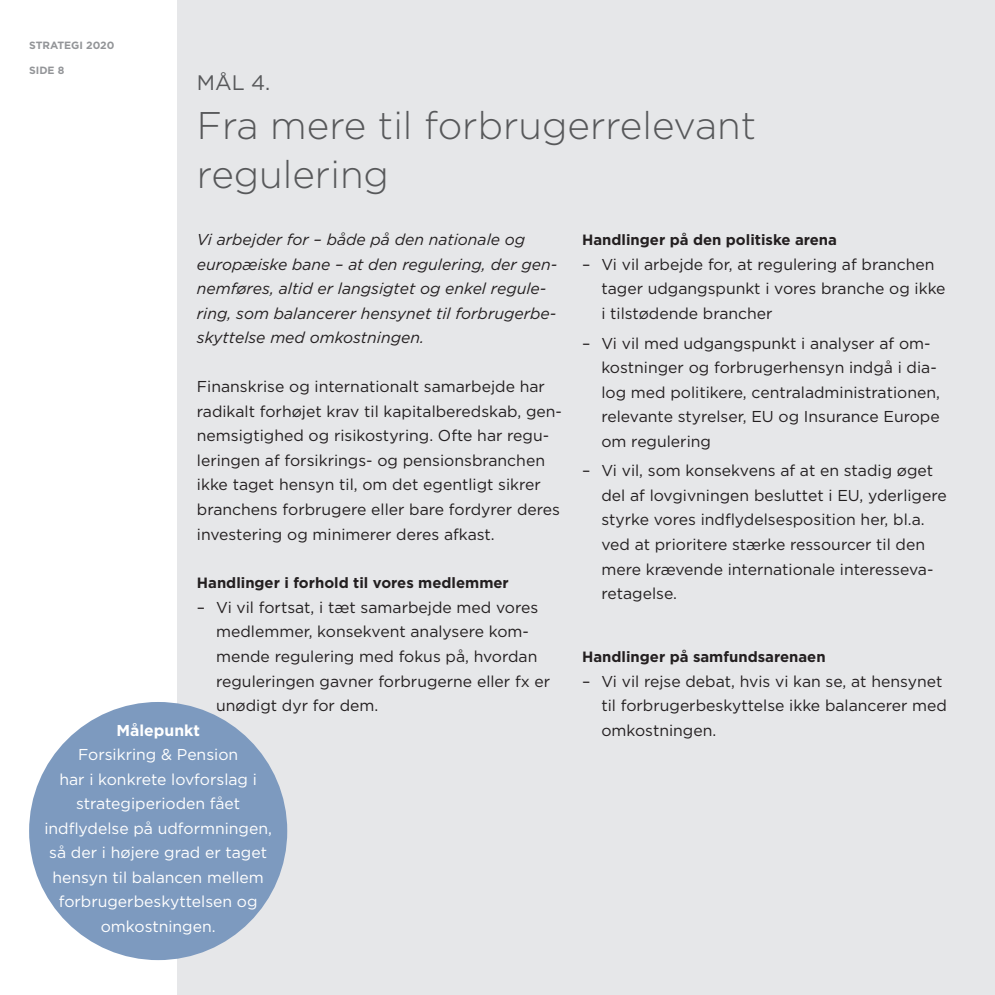
<style>
.page{position:relative;width:995px;height:995px;background:#fff}
.page>*{position:absolute;margin:0;border:0;box-sizing:border-box;transform-origin:0 0}
.t1{font:300 38.5px/49px "Gotham";color:#57585a}
.t2{font:21px "Gotham";color:#57585a}
.t3{font:15.75px/24.5px "Gotham";color:#231f20}
.t4{font:italic 15.75px/24.5px "Gotham";color:#231f20}
.t5{font:15.75px/24.5px "Gotham";color:#fff;text-align:center}
.t6{font:700 15.75px "Gotham";color:#fff}
.t7{font:700 14.88px "Gotham";color:#231f20}
.t8{font:700 10.5px "Gotham";color:#939598}
</style>
<div class="page">
<div style="left:177px;top:0;width:817px;height:994px;background:#e6e7e9"></div>
<div style="left:29px;top:701px;width:258px;height:258px;background:#7d9abf;border-radius:50%"></div>
<p class="t8" style="left:29px;top:39px;width:87px">strategi 2020</p>
<p class="t8" style="left:29px;top:63px;width:37px">side 8</p>
<h2 class="t2" style="left:197px;top:70px;width:75px">MÅL 4.</h2>
<h1 class="t1" style="left:197px;top:101px;width:560px">Fra mere til forbrugerrelevant regulering</h1>
<p class="t7" style="left:582px;top:231px;width:256px">Handlinger på den politiske arena</p>
<p class="t3" style="left:601px;top:252px;width:345px;text-indent:-19px">– Vi vil arbejde for, at regulering af branchen tager udgangspunkt i vores branche og ikke i tilstødende brancher</p>
<p class="t3" style="left:601px;top:330px;width:340px;text-indent:-19px">– Vi vil med udgangspunkt i analyser af om&shy;kostninger og forbrugerhensyn indgå i dia&shy;log med politikere, centraladministrationen, relevante styrelser, EU og Insurance Europe om regulering</p>
<p class="t3" style="left:601px;top:458px;width:347px;text-indent:-19px">– Vi vil, som konsekvens af at en stadig øget del af lovgivningen besluttet i EU, yderligere styrke vores indflydelsesposition her, bl.a. ved at prioritere stærke ressourcer til den mere krævende internationale interesseva&shy;retagelse.</p>
<p class="t4" style="left:197px;top:227px;width:362px">Vi arbejder for – både på den nationale og europæiske bane – at den regulering, der gen&shy;nemføres, altid er langsigtet og enkel regule&shy;ring, som balancerer hensynet til forbrugerbe&shy;skyttelse med omkostningen.</p>
<p class="t3" style="left:197px;top:374px;width:366px">Finanskrise og internationalt samarbejde har radikalt forhøjet krav til kapitalberedskab, gen&shy;nemsigtighed og risikostyring. Ofte har regu&shy;leringen af forsikrings- og pensionsbranchen ikke taget hensyn til, om det egentligt sikrer branchens forbrugere eller bare fordyrer deres investering og minimerer deres afkast.</p>
<p class="t7" style="left:197px;top:574px;width:313px">Handlinger i forhold til vores medlemmer</p>
<p class="t3" style="left:216px;top:595px;width:335px;text-indent:-19px">– Vi vil fortsat, i tæt samarbejde med vores medlemmer, konsekvent analysere kom&shy;mende regulering med fokus på, hvordan reguleringen gavner forbrugerne eller fx er unødigt dyr for dem.</p>
<p class="t7" style="left:582px;top:647px;width:245px">Handlinger på samfundsarenaen</p>
<p class="t3" style="left:582px;top:668px;width:366px;text-align:right">– Vi vil rejse debat, hvis vi kan se, at hensynet til forbrugerbeskyttelse ikke balancerer med</p>
<p class="t6" style="left:116px;top:720px;width:85px">Målepunkt</p>
<p class="t3" style="left:601px;top:717px;width:116px">omkostningen.</p>
<p class="t5" style="left:44px;top:742px;width:229px">Forsikring &amp; Pension<br>har i konkrete lovforslag i strategiperioden fået indflydelse på udformningen, så der i højere grad er taget hensyn til balancen mellem forbrugerbeskyttelsen og omkostningen.</p>
</div>
